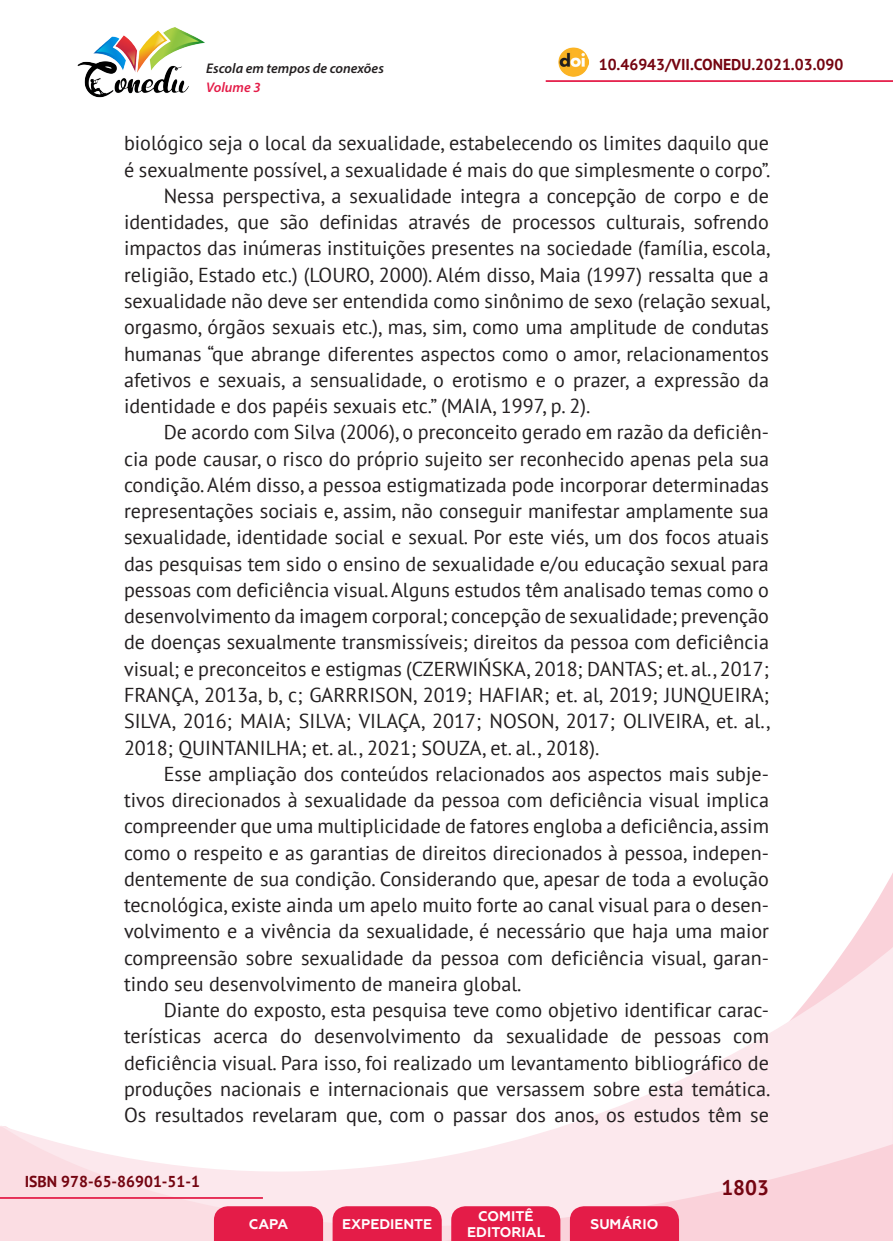
<style>
.page{position:relative;width:893px;height:1241px;background:#fff}
.page>*{position:absolute;margin:0;border:0;box-sizing:border-box;transform-origin:0 0}
.t1{font:700 21px "PT Sans";color:#740410}
._8_CORPO{font:20.12px/26.2px "PT Sans";color:#231f20;text-align:justify}
.t2{font:700 15.75px "PT Sans";color:#740410}
.t3{font:700 14px/16.8px "Geometria";color:#fff;text-align:center}
.t4{font:italic 600 14px "Myriad Pro";color:#231f20}
.t5{font:italic 600 14px "Myriad Pro";color:#e41c48}
</style>
<div class="page">
<svg style="left:848px;top:873px;width:45px;height:73px"></svg>
<svg style="left:0;top:946px;width:893px;height:294px"></svg>
<hr style="left:0;top:1196px;width:263px;height:2px;background:#e41c48">
<hr style="left:546px;top:80px;width:347px;height:2px;background:#e41c48">
<img style="left:559px;top:47px;width:30px;height:30px">
<img style="left:77px;top:27px;width:128px;height:71px">
<svg style="left:214px;top:1205px;width:109px;height:35px;background:#e52751"></svg>
<svg style="left:333px;top:1205px;width:109px;height:35px;background:#e52751"></svg>
<svg style="left:451px;top:1205px;width:109px;height:35px;background:#e52751"></svg>
<svg style="left:570px;top:1205px;width:109px;height:35px;background:#e52650"></svg>
<p class="t4" style="left:206px;top:59px;width:179px">Escola em tempos de conexões</p>
<p class="t2" style="left:599px;top:54px;width:246px">10.46943/VII.CONEDU.2021.03.090</p>
<p class="t5" style="left:206px;top:78px;width:56px">Volume 3</p>
<p class="_8_CORPO" style="left:124px;top:130px;width:648px">biológico seja o local da sexualidade, estabelecendo os limites daquilo que é sexualmente possível, a sexualidade é mais do que simplesmente o corpo”.</p>
<p class="_8_CORPO" style="left:124px;top:182px;width:648px;text-indent:40px">Nessa perspectiva, a sexualidade integra a concepção de corpo e de identidades, que são definidas através de processos culturais, sofrendo impactos das inúmeras instituições presentes na sociedade (família, escola, religião, Estado etc.) (LOURO, 2000). Além disso, Maia (1997) ressalta que a sexualidade não deve ser entendida como sinônimo de sexo (relação sexual, orgasmo, órgãos sexuais etc.), mas, sim, como uma amplitude de condutas humanas “que abrange diferentes aspectos como o amor, relacionamentos afetivos e sexuais, a sensualidade, o erotismo e o prazer, a expressão da identidade e dos papéis sexuais etc.” (MAIA, 1997, p. 2).</p>
<p class="_8_CORPO" style="left:124px;top:418px;width:648px;text-indent:40px">De acordo com Silva (2006), o preconceito gerado em razão da deficiên&shy;cia pode causar, o risco do próprio sujeito ser reconhecido apenas pela sua condição. Além disso, a pessoa estigmatizada pode incorporar determinadas representações sociais e, assim, não conseguir manifestar amplamente sua sexualidade, identidade social e sexual. Por este viés, um dos focos atuais das pesquisas tem sido o ensino de sexualidade e/ou educação sexual para pessoas com deficiência visual. Alguns estudos têm analisado temas como o desenvolvimento da imagem corporal; concepção de sexualidade; prevenção de doenças sexualmente transmissíveis; direitos da pessoa com deficiência visual; e preconceitos e estigmas (CZERWIŃSKA, 2018; DANTAS; et. al., 2017; FRANÇA, 2013a, b, c; GARRRISON, 2019; HAFIAR; et. al, 2019; JUNQUEIRA; SILVA, 2016; MAIA; SILVA; VILAÇA, 2017; NOSON, 2017; OLIVEIRA, et. al., 2018; QUINTANILHA; et. al., 2021; SOUZA, et. al., 2018).</p>
<p class="_8_CORPO" style="left:124px;top:760px;width:646px;text-indent:40px">Esse ampliação dos conteúdos relacionados aos aspectos mais subje&shy;tivos direcionados à sexualidade da pessoa com deficiência visual implica compreender que uma multiplicidade de fatores engloba a deficiência, assim como o respeito e as garantias de direitos direcionados à pessoa, indepen&shy;dentemente de sua condição. Considerando que, apesar de toda a evolução tecnológica, existe ainda um apelo muito forte ao canal visual para o desen&shy;volvimento e a vivência da sexualidade, é necessário que haja uma maior compreensão sobre sexualidade da pessoa com deficiência visual, garan&shy;tindo seu desenvolvimento de maneira global.</p>
<p class="_8_CORPO" style="left:124px;top:996px;width:648px;text-indent:40px">Diante do exposto, esta pesquisa teve como objetivo identificar carac&shy;terísticas acerca do desenvolvimento da sexualidade de pessoas com deficiência visual. Para isso, foi realizado um levantamento bibliográfico de produções nacionais e internacionais que versassem sobre esta temática.<br>Os resultados revelaram que, com o passar dos anos, os estudos têm se</p>
<p class="t2" style="left:25px;top:1170px;width:177px">ISBN 978-65-86901-51-1</p>
<p class="t3" style="left:249px;top:1215px;width:41px">CAPA</p>
<p class="t3" style="left:342px;top:1215px;width:92px">EXPEDIENTE</p>
<p class="t3" style="left:467px;top:1207px;width:79px">COMITÊ<br>EDITORIAL</p>
<p class="t3" style="left:590px;top:1215px;width:69px">SUMÁRIO</p>
<p class="t1" style="left:721px;top:1173px;width:49px">1803</p>
</div>
